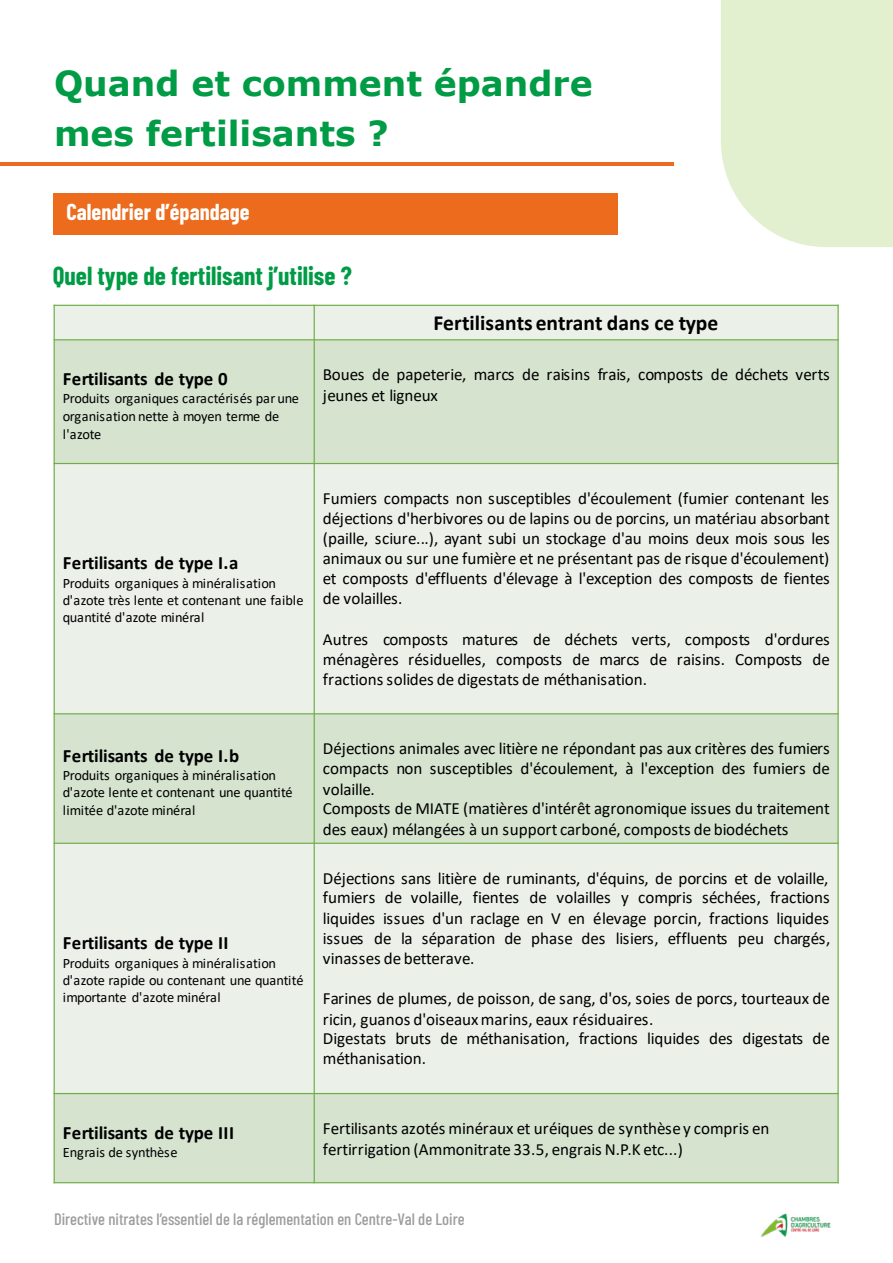
<style>
.page{position:relative;width:893px;height:1263px;background:#fff}
.page>*{position:absolute;margin:0;border:0;box-sizing:border-box;transform-origin:0 0}
.t1{font:700 34.5px/49.5px "Verdana";color:#009b45}
.t2{font:700 25.5px "Barlow Condensed";color:#009b45}
.t3{font:700 22.5px "Barlow Condensed";color:#fff}
.t4{font:700 21.6px "Calibri";letter-spacing:.005em;color:#000}
.t5{font:700 18.9px "Calibri";letter-spacing:-.015em;color:#000}
.t6{font:17.1px/20.1px "Calibri";letter-spacing:-.005em;color:#000}
.t7{font:500 16.5px "Barlow Condensed";color:#9d9d9c}
.t8{font:14.4px/17.5px "Calibri";letter-spacing:-.025em;color:#000}
.t9{font:14.4px "Calibri";letter-spacing:-.005em;color:#000}
</style>
<div class="page">
<hr style="left:0;top:163px;width:673px;height:3px;background:#ec6b1c">
<div style="left:53px;top:193px;width:564px;height:42px;background:#ec6b1c"></div>
<div style="left:721px;top:0;width:172px;height:247px;background:#e3f0d0"></div>
<div style="left:54px;top:305px;width:260px;height:35px;background:#ebf1e9"></div>
<div style="left:314px;top:305px;width:524px;height:35px;background:#ebf1e9"></div>
<div style="left:54px;top:340px;width:260px;height:123px;background:#d5e3cf"></div>
<div style="left:314px;top:340px;width:524px;height:123px;background:#d5e3cf"></div>
<div style="left:54px;top:463px;width:260px;height:251px;background:#ebf1e9"></div>
<div style="left:314px;top:463px;width:524px;height:251px;background:#ebf1e9"></div>
<div style="left:54px;top:714px;width:260px;height:129px;background:#d5e3cf"></div>
<div style="left:314px;top:714px;width:524px;height:129px;background:#d5e3cf"></div>
<div style="left:54px;top:843px;width:260px;height:250px;background:#ebf1e9"></div>
<div style="left:314px;top:843px;width:524px;height:250px;background:#ebf1e9"></div>
<div style="left:54px;top:1093px;width:260px;height:90px;background:#d5e3cf"></div>
<div style="left:314px;top:1093px;width:524px;height:90px;background:#d5e3cf"></div>
<hr style="left:314px;top:305px;width:1px;height:878px;background:#70ad47">
<hr style="left:54px;top:339px;width:785px;height:1px;background:#70ad47">
<hr style="left:54px;top:463px;width:785px;height:1px;background:#70ad47">
<hr style="left:54px;top:713px;width:785px;height:1px;background:#70ad47">
<hr style="left:54px;top:843px;width:785px;height:1px;background:#70ad47">
<hr style="left:54px;top:1093px;width:785px;height:1px;background:#70ad47">
<hr style="left:54px;top:305px;width:1px;height:878px;background:#70ad47">
<hr style="left:837px;top:305px;width:2px;height:878px;background:#70ad47">
<hr style="left:54px;top:305px;width:785px;height:1px;background:#70ad47">
<hr style="left:54px;top:1182px;width:785px;height:1px;background:#70ad47">
<img style="left:761px;top:1213px;width:70px;height:24px">
<h1 class="t1" style="left:54px;top:58px;width:540px">Quand et comment épandre mes fertilisants ?</h1>
<h3 class="t3" style="left:66px;top:198px;width:185px">Calendrier d’épandage</h3>
<h2 class="t2" style="left:53px;top:260px;width:300px">Quel type de fertilisant j’utilise ?</h2>
<p class="t4" style="left:433px;top:308px;width:286px">Fertilisants entrant dans ce type</p>
<p class="t5" style="left:63px;top:366px;width:166px">Fertilisants de type 0</p>
<p class="t8" style="left:63px;top:390px;width:238px">Produits organiques caractérisés par une organisation nette à moyen terme de l'azote</p>
<p class="t6" style="left:323px;top:364px;width:509px;line-height:20.7px">Boues de papeterie, marcs de raisins frais, composts de déchets verts jeunes et ligneux</p>
<p class="t5" style="left:63px;top:550px;width:177px">Fertilisants de type I.a</p>
<p class="t8" style="left:63px;top:574px;width:242px;line-height:17.1px">Produits organiques à minéralisation d'azote très lente et contenant une faible quantité d'azote minéral</p>
<p class="t6" style="left:323px;top:488px;width:509px;text-align:justify">Fumiers compacts non susceptibles d'écoulement (fumier contenant les déjections d'herbivores ou de lapins ou de porcins, un matériau absorbant (paille, sciure...), ayant subi un stockage d'au moins deux mois sous les animaux ou sur une fumière et ne présentant pas de risque d'écoulement) et composts d'effluents d'élevage à l'exception des composts de fientes de volailles.</p>
<p class="t6" style="left:323px;top:629px;width:509px;text-align:justify">Autres composts matures de déchets verts, composts d'ordures ménagères résiduelles, composts de marcs de raisins. Composts de fractions solides de digestats de méthanisation.</p>
<p class="t5" style="left:63px;top:743px;width:178px">Fertilisants de type I.b</p>
<p class="t8" style="left:63px;top:766px;width:231px">Produits organiques à minéralisation d'azote lente et contenant une quantité limitée d'azote minéral</p>
<p class="t5" style="left:63px;top:929px;width:167px">Fertilisants de type II</p>
<p class="t8" style="left:63px;top:954px;width:242px;line-height:17.1px">Produits organiques à minéralisation d'azote rapide ou contenant une quantité importante d'azote minéral</p>
<p class="t6" style="left:323px;top:738px;width:509px">Déjections animales avec litière ne répondant pas aux critères des fumiers compacts non susceptibles d'écoulement, à l'exception des fumiers de volaille.<br>Composts de MIATE (matières d'intérêt agronomique issues du traitement des eaux) mélangées à un support carboné, composts de biodéchets</p>
<p class="t6" style="left:323px;top:867px;width:509px;text-align:justify">Déjections sans litière de ruminants, d'équins, de porcins et de volaille, fumiers de volaille, fientes de volailles y compris séchées, fractions liquides issues d'un raclage en V en élevage porcin, fractions liquides issues de la séparation de phase des lisiers, effluents peu chargés, vinasses de betterave.</p>
<p class="t6" style="left:323px;top:988px;width:509px">Farines de plumes, de poisson, de sang, d'os, soies de porcs, tourteaux de ricin, guanos d'oiseauxmarins, eaux résiduaires.<br>Digestats bruts de méthanisation, fractions liquides des digestats de méthanisation.</p>
<p class="t5" style="left:63px;top:1119px;width:173px">Fertilisants de type III</p>
<p class="t9" style="left:63px;top:1142px;width:116px">Engrais de synthèse</p>
<p class="t6" style="left:323px;top:1117px;width:448px;line-height:20.7px">Fertilisants azotés minéraux et uréiques de synthèse y compris en fertirrigation (Ammonitrate 33.5, engrais N.P.K etc...)</p>
<p class="t7" style="left:54px;top:1209px;width:412px">Directive nitrates l’essentiel de la réglementation en Centre-Val de Loire</p>
</div>
